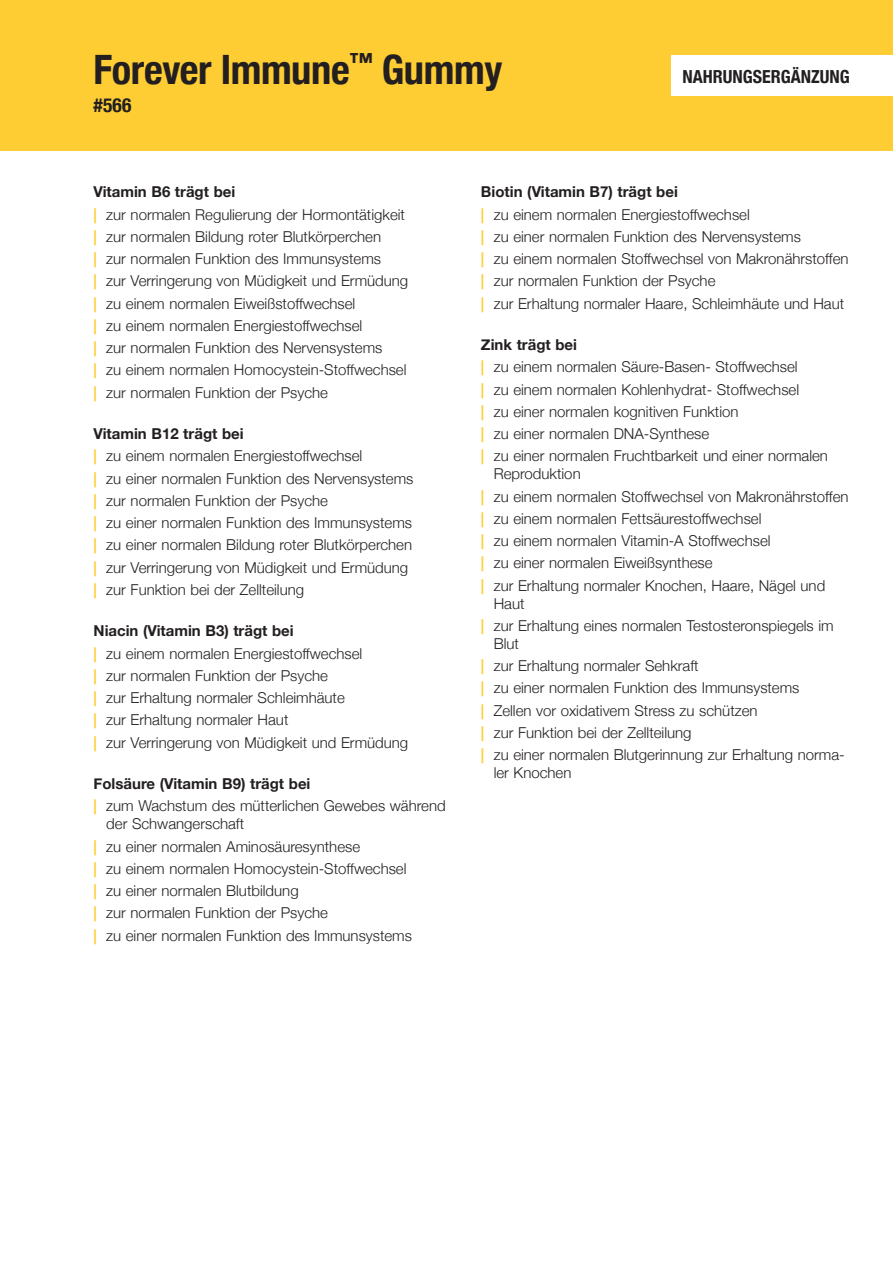
<style>
.page{position:relative;width:893px;height:1263px;background:#fff}
.page>*{position:absolute;margin:0;border:0;box-sizing:border-box;transform-origin:0 0}
.t1{font:700 condensed 40.5px "Helvetica Neue";letter-spacing:-.01em;color:#231f20}
.t2{font:700 condensed 19.5px "Helvetica Neue";color:#231f20}
.t3{font:700 condensed 18px "Helvetica Neue";color:#231f20}
.t4{font:300 15px/22.2px "Helvetica Neue";color:#231f20}
.s1{font-weight:700}
.s2{font-weight:700;color:#fecd33}
</style>
<div class="page">
<div style="left:0;top:0;width:893px;height:151px;background:#fecd33"></div>
<div style="left:672px;top:55px;width:221px;height:41px;background:#fff"></div>
<h1 class="t1" style="left:94px;top:36px;width:410px">Forever Immune<sup>™</sup> Gummy</h1>
<h2 class="t2" style="left:94px;top:89px;width:40px">#566</h2>
<p class="t3" style="left:682px;top:62px;width:169px">NAHRUNGSERGÄNZUNG</p>
<p class="t4" style="left:94px;top:180px;width:316px"><span class="s1">Vitamin B6 trägt bei<br></span><span class="s2">|</span> zur normalen Regulierung der Hormontätigkeit <span class="s2">|</span> zur normalen Bildung roter Blutkörperchen<br><span class="s2">|</span> zur normalen Funktion des Immunsystems<br><span class="s2">|</span> zur Verringerung von Müdigkeit und Ermüdung <span class="s2">|</span> zu einem normalen Eiweißstoffwechsel<br><span class="s2">|</span> zu einem normalen Energiestoffwechsel<br><span class="s2">|</span> zur normalen Funktion des Nervensystems<br><span class="s2">|</span> zu einem normalen Homocystein-Stoffwechsel <span class="s2">|</span> zur normalen Funktion der Psyche</p>
<p class="t4" style="left:94px;top:422px;width:321px"><span class="s1">Vitamin B12 trägt bei<br></span><span class="s2">|</span> zu einem normalen Energiestoffwechsel<br><span class="s2">|</span> zu einer normalen Funktion des Nervensystems <span class="s2">|</span> zur normalen Funktion der Psyche<br><span class="s2">|</span> zu einer normalen Funktion des Immunsystems <span class="s2">|</span> zu einer normalen Bildung roter Blutkörperchen <span class="s2">|</span> zur Verringerung von Müdigkeit und Ermüdung <span class="s2">|</span> zur Funktion bei der Zellteilung</p>
<p class="t4" style="left:94px;top:619px;width:316px"><span class="s1">Niacin (Vitamin B3) trägt bei<br></span><span class="s2">|</span> zu einem normalen Energiestoffwechsel<br><span class="s2">|</span> zur normalen Funktion der Psyche<br><span class="s2">|</span> zur Erhaltung normaler Schleimhäute<br><span class="s2">|</span> zur Erhaltung normaler Haut<br><span class="s2">|</span> zur Verringerung von Müdigkeit und Ermüdung</p>
<p class="t4" style="left:94px;top:772px;width:354px"><span class="s1">Folsäure (Vitamin B9) trägt bei<br></span><span class="s2">|</span> zum Wachstum des mütterlichen Gewebes während</p>
<p class="t4" style="left:94px;top:812px;width:320px;text-indent:13px">der Schwangerschaft<br><span class="s2">|</span> zu einer normalen Aminosäuresynthese<br><span class="s2">|</span> zu einem normalen Homocystein-Stoffwechsel <span class="s2">|</span> zu einer normalen Blutbildung<br><span class="s2">|</span> zur normalen Funktion der Psyche<br><span class="s2">|</span> zu einer normalen Funktion des Immunsystems</p>
<p class="t4" style="left:481px;top:180px;width:369px"><span class="s1">Biotin (Vitamin B7) trägt bei<br></span><span class="s2">|</span> zu einem normalen Energiestoffwechsel<br><span class="s2">|</span> zu einer normalen Funktion des Nervensystems<br><span class="s2">|</span> zu einem normalen Stoffwechsel von Makronährstoffen <span class="s2">|</span> zur normalen Funktion der Psyche<br><span class="s2">|</span> zur Erhaltung normaler Haare, Schleimhäute und Haut</p>
<p class="t4" style="left:481px;top:332px;width:349px"><span class="s1">Zink trägt bei<br></span><span class="s2">|</span> zu einem normalen Säure-Basen- Stoffwechsel<br><span class="s2">|</span> zu einem normalen Kohlenhydrat- Stoffwechsel<br><span class="s2">|</span> zu einer normalen kognitiven Funktion<br><span class="s2">|</span> zu einer normalen DNA-Synthese<br><span class="s2">|</span> zu einer normalen Fruchtbarkeit und einer normalen</p>
<p class="t4" style="left:481px;top:462px;width:369px;text-indent:13px">Reproduktion<br><span class="s2">|</span> zu einem normalen Stoffwechsel von Makronährstoffen <span class="s2">|</span> zu einem normalen Fettsäurestoffwechsel<br><span class="s2">|</span> zu einem normalen Vitamin-A Stoffwechsel<br><span class="s2">|</span> zu einer normalen Eiweißsynthese<br><span class="s2">|</span> zur Erhaltung normaler Knochen, Haare, Nägel und</p>
<p class="t4" style="left:481px;top:591px;width:354px;text-indent:13px">Haut<br><span class="s2">|</span> zur Erhaltung eines normalen Testosteronspiegels im</p>
<p class="t4" style="left:481px;top:631px;width:365px;text-indent:13px">Blut<br><span class="s2">|</span> zur Erhaltung normaler Sehkraft<br><span class="s2">|</span> zu einer normalen Funktion des Immunsystems<br><span class="s2">|</span> Zellen vor oxidativem Stress zu schützen<br><span class="s2">|</span> zur Funktion bei der Zellteilung<br><span class="s2">|</span> zu einer normalen Blutgerinnung zur Erhaltung norma-</p>
<p class="t4" style="left:494px;top:760px;width:79px">ler Knochen</p>
</div>
